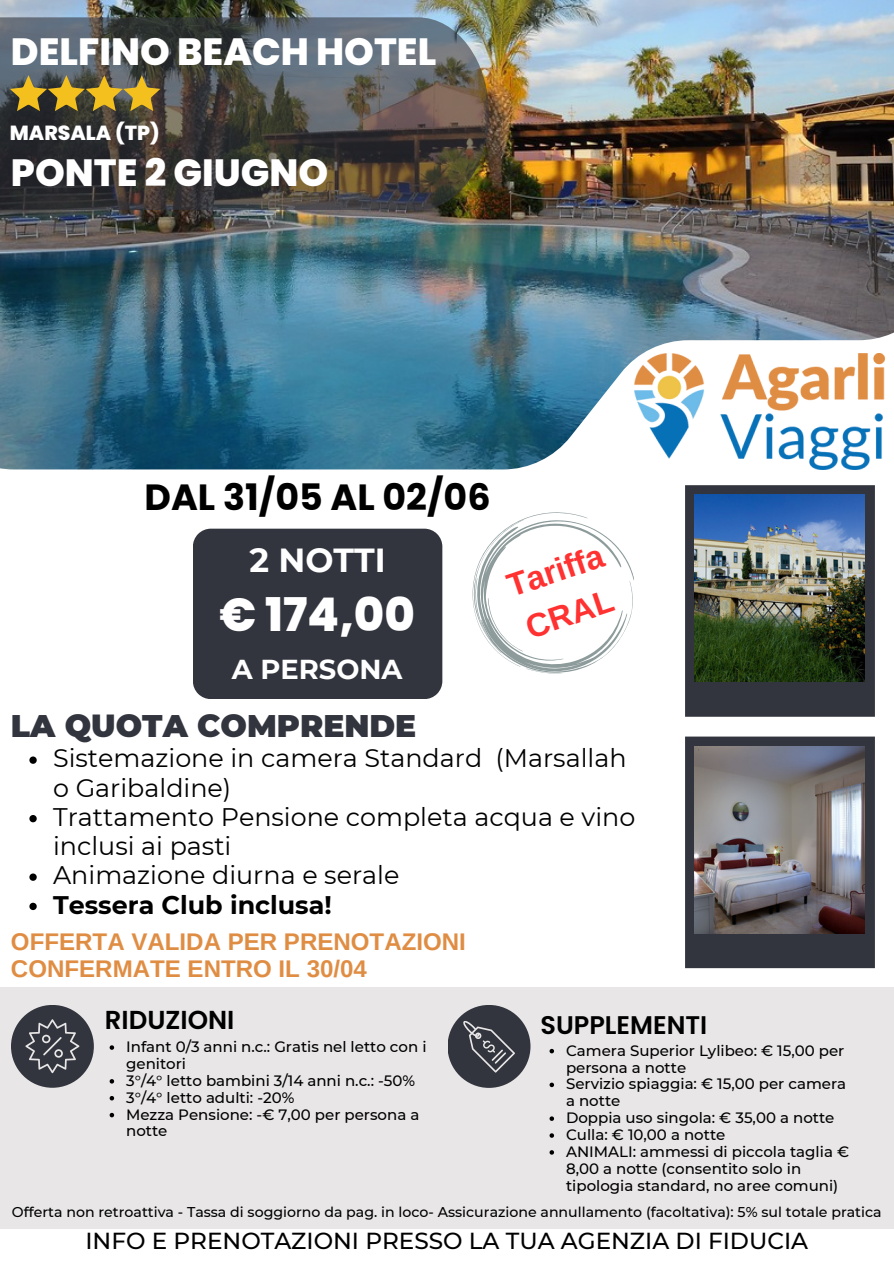
<style>
.page{position:relative;width:894px;height:1264px;background:#fff}
.page>*{position:absolute;margin:0;border:0;box-sizing:border-box;transform-origin:0 0}
.t1{font:800 46.35px "Poppins";color:#fff}
.t2{font:800 37.8px "Poppins";color:#fff}
.t3{font:700 36.45px "Poppins";color:#000}
.t4{font:700 33.3px "Montserrat";color:#fff}
.t5{font:700 32.55px/45.2px "Arimo";color:#ff3131}
.t6{font:900 31.2px "Montserrat";color:#32353e}
.t7{font:700 27.3px "Montserrat";color:#fff}
.t8{font:600 25.95px "Poppins";color:#000}
.t9{font:600 25.5px "Poppins";color:#000}
.t10{font:25.35px/29.2px "Montserrat";color:#000}
.t11{font:700 25.35px "Montserrat";color:#000}
.t12{font:700 24.15px/27px "Arimo";color:#e08d44}
.t13{font:500 23.1px "Montserrat";color:#000}
.t14{font:800 20.4px "Poppins";color:#fff}
.t15{font:500 15px/16.8px "Montserrat";color:#000}
.t16{font:500 14.1px "Montserrat";color:#000}
</style>
<div class="page">
<img style="left:0;top:0;width:893px;height:469px">
<div style="left:193px;top:528px;width:249px;height:171px;background:#32353e"></div>
<div style="left:0;top:987px;width:893px;height:241px;background:#e8e6e6"></div>
<svg style="left:0;top:17px;width:488px;height:193px;background:#4b4b49"></svg>
<svg style="left:685px;top:485px;width:189px;height:231px;background:#323640"></svg>
<img style="left:694px;top:495px;width:170px;height:186px">
<div style="left:685px;top:736px;width:189px;height:232px;background:#32353e"></div>
<img style="left:694px;top:746px;width:170px;height:187px">
<img style="left:634px;top:354px;width:250px;height:116px">
<svg style="left:29px;top:756px;width:8px;height:7px"></svg>
<svg style="left:29px;top:815px;width:8px;height:7px"></svg>
<svg style="left:29px;top:873px;width:8px;height:7px"></svg>
<svg style="left:29px;top:902px;width:8px;height:8px"></svg>
<div style="left:11px;top:1004px;width:83px;height:83px;background:#32353e;border-radius:50%"></div>
<svg style="left:25px;top:1019px;width:54px;height:54px"></svg>
<svg style="left:110px;top:1045px;width:4px;height:4px"></svg>
<svg style="left:110px;top:1079px;width:4px;height:4px"></svg>
<svg style="left:110px;top:1096px;width:4px;height:4px"></svg>
<svg style="left:110px;top:1112px;width:4px;height:5px"></svg>
<svg style="left:549px;top:1048px;width:5px;height:5px"></svg>
<svg style="left:549px;top:1082px;width:5px;height:5px"></svg>
<svg style="left:549px;top:1116px;width:5px;height:4px"></svg>
<svg style="left:549px;top:1133px;width:5px;height:4px"></svg>
<svg style="left:549px;top:1150px;width:5px;height:4px"></svg>
<div style="left:447px;top:1004px;width:83px;height:83px;background:#32353e;border-radius:50%"></div>
<svg style="left:463px;top:1021px;width:51px;height:51px"></svg>
<svg style="left:10px;top:75px;width:150px;height:36px;background:#8a7635"></svg>
<svg style="left:472px;top:512px;width:162px;height:162px"></svg>
<p class="t2" style="left:11px;top:25px;width:427px">DELFINO BEACH HOTEL</p>
<h3 class="t14" style="left:10px;top:118px;width:151px">MARSALA (TP)</h3>
<p class="t2" style="left:11px;top:146px;width:319px">PONTE 2 GIUGNO</p>
<h5 class="t3" style="left:144px;top:471px;width:347px">DAL 31/05 AL 02/06</h5>
<p class="t4" style="left:249px;top:539px;width:138px">2 NOTTI</p>
<p class="t5" style="left:500px;top:565px;width:101px;rotate:-19deg">Tariffa<br>CRAL</p>
<p class="t1" style="left:219px;top:582px;width:197px">€ 174,00</p>
<h4 class="t7" style="left:232px;top:652px;width:172px">A PERSONA</h4>
<p class="t6" style="left:11px;top:706px;width:407px">LA QUOTA COMPRENDE</p>
<p class="t10" style="left:53px;top:743px;width:574px">Sistemazione in camera Standard (Marsallah o Garibaldine)</p>
<p class="t10" style="left:53px;top:802px;width:583px">Trattamento Pensione completa acqua e vino inclusi ai pasti</p>
<h2 class="t10" style="left:53px;top:860px;width:348px">Animazione diurna e serale</h2>
<p class="t11" style="left:53px;top:889px;width:280px">Tessera Club inclusa!</p>
<p class="t12" style="left:11px;top:928px;width:456px">OFFERTA VALIDA PER PRENOTAZIONI<br>CONFERMATE ENTRO IL 30/04</p>
<h4 class="t8" style="left:105px;top:1001px;width:131px">RIDUZIONI</h4>
<p class="t15" style="left:126px;top:1038px;width:302px">Infant 0/3 anni n.c.: Gratis nel letto con i genitori</p>
<p class="t15" style="left:126px;top:1072px;width:290px">3°/4° letto bambini 3/14 anni n.c.: -50%</p>
<p class="t15" style="left:126px;top:1088px;width:170px">3°/4° letto adulti: -20%</p>
<p class="t15" style="left:126px;top:1105px;width:295px">Mezza Pensione: -€ 7,00 per persona a notte</p>
<p class="t9" style="left:540px;top:1007px;width:168px">SUPPLEMENTI</p>
<p class="t15" style="left:566px;top:1041px;width:280px">Camera Superior Lylibeo: € 15,00 per persona a notte</p>
<p class="t15" style="left:566px;top:1075px;width:281px">Servizio spiaggia: € 15,00 per camera a notte</p>
<p class="t15" style="left:566px;top:1109px;width:270px">Doppia uso singola: € 35,00 a notte</p>
<h5 class="t15" style="left:566px;top:1126px;width:161px">Culla: € 10,00 a notte</h5>
<p class="t15" style="left:566px;top:1143px;width:284px">ANIMALI: ammessi di piccola taglia €<br>8,00 a notte (consentito solo in tipologia standard, no aree comuni)</p>
<h1 class="t16" style="left:12px;top:1203px;width:870px">Offerta non retroattiva - Tassa di soggiorno da pag. in loco- Assicurazione annullamento (facoltativa): 5% sul totale pratica</h1>
<h2 class="t13" style="left:85px;top:1226px;width:724px">INFO E PRENOTAZIONI PRESSO LA TUA AGENZIA DI FIDUCIA</h2>
</div>
